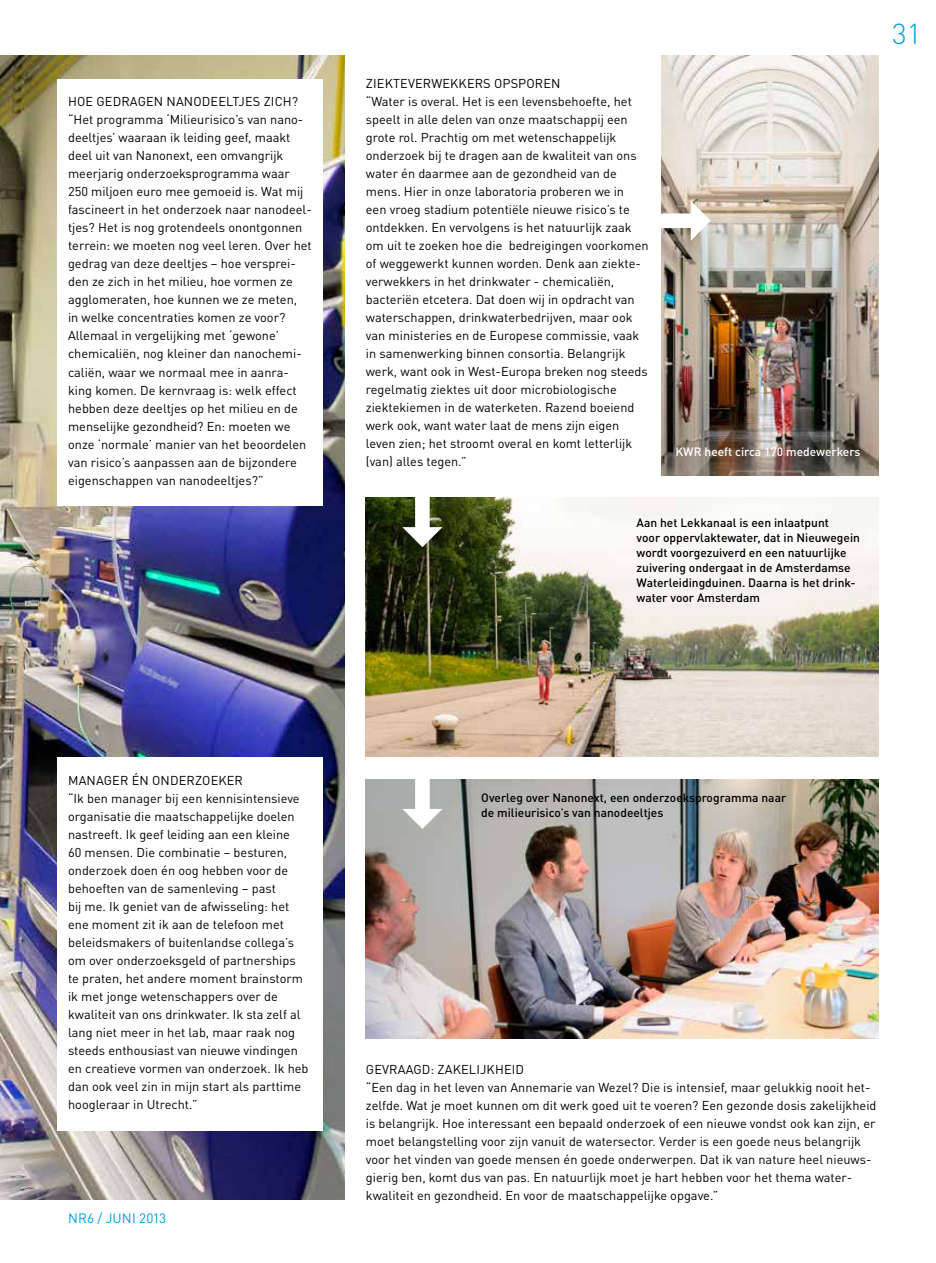
<style>
.page{position:relative;width:936px;height:1263px;background:#fff}
.page>*{position:absolute;margin:0;border:0;box-sizing:border-box;transform-origin:0 0}
.t1{font:300 28.5px "DIN Pro";color:#009ee3}
.t2{font:13.5px "DIN Pro";letter-spacing:.01em;color:#009ee3}
.t3{font:12.75px/18px "DIN Pro";color:#000}
.t4{font:500 12px/15px "DIN Pro";color:#000}
.t5{font:500 12px "DIN Pro";color:#fff}
</style>
<div class="page">
<img style="left:0;top:55px;width:344px;height:1144px">
<img style="left:366px;top:779px;width:512px;height:259px">
<div style="left:57px;top:757px;width:266px;height:374px;background:#fff"></div>
<div style="left:57px;top:79px;width:266px;height:427px;background:#fff"></div>
<img style="left:366px;top:497px;width:512px;height:260px">
<svg style="left:402px;top:497px;width:40px;height:50px"></svg>
<svg style="left:402px;top:779px;width:40px;height:50px"></svg>
<img style="left:661px;top:55px;width:217px;height:420px">
<svg style="left:661px;top:201px;width:49px;height:40px"></svg>
<p class="t3" style="left:68px;top:92px;width:245px">Hoe gedragen nanodeeltjes zich? “Het programma ‘Milieurisico’s van nano&shy;deeltjes’ waaraan ik leiding geef, maakt deel uit van Nanonext, een omvangrijk meerjarig onderzoeksprogramma waar 250 miljoen euro mee gemoeid is. Wat mij fascineert in het onderzoek naar nanodeel&shy;tjes? Het is nog grotendeels onontgonnen terrein: we moeten nog veel leren. Over het gedrag van deze deeltjes – hoe versprei&shy;den ze zich in het milieu, hoe vormen ze agglomeraten, hoe kunnen we ze meten,<br>in welke concentraties komen ze voor?<br>Allemaal in vergelijking met ‘gewone’ chemicaliën, nog kleiner dan nanochemi&shy;caliën, waar we normaal mee in aanra&shy;king komen. De kernvraag is: welk effect hebben deze deeltjes op het milieu en de menselijke gezondheid? En: moeten we onze ‘normale’ manier van het beoordelen van risico’s aanpassen aan de bijzondere eigenschappen van nanodeeltjes?”</p>
<p class="t3" style="left:366px;top:73px;width:284px">Ziekteverwekkers opsporen<br>“Water is overal. H et is een levensbehoefte, het speelt in alle delen van onze maatschappij een grote rol. Prachtig om met wetenschappelijk onderzoek bij te dragen aan de kwaliteit van ons water én daarmee aan de gezondheid van de mens. H ier in onze laboratoria proberen we in<br>een vroeg stadium potentiële nieuwe risico’s te ontdekken. En vervolgens is het natuurlijk zaak om uit te zoeken hoe die bedreigingen voorkomen of weggewerkt kunnen worden. Denk aan ziekte&shy;verwekkers in het drinkwater - chemicaliën, bacteriën etcetera. Dat doen wij in opdracht van waterschappen, drinkwaterbedrijven, maar ook van ministeries en de Europese commissie, vaak in samenwerking binnen consortia. Belangrijk werk, want ook in West-Europa breken nog steeds regelmatig ziektes uit door microbiologische ziektekiemen in de waterketen. Razend boeiend werk ook, want water laat de mens zijn eigen leven zien; het stroomt overal en komt letterlijk (van) alles tegen.”</p>
<p class="t5" style="left:675px;top:442px;width:10px">KWR</p>
<p class="t5" style="left:704px;top:442px;width:157px">heeft circa 170 medewerkers</p>
<p class="t4" style="left:636px;top:514px;width:225px">Aan het Lekkanaal is een inlaatpunt<br>voor oppervlaktewater, dat in N ieuwegein wordt voorgezuiverd en een natuurlijke zuivering ondergaat in de Amsterdamse Waterleidingduinen. Daarna is het drink&shy;water voor Amsterdam</p>
<h1 class="t1" style="left:892px;top:12px;width:31px">31</h1>
<p class="t3" style="left:68px;top:770px;width:242px">Manager én onderzoeker<br>“I k ben manager bij een kennisintensieve organisatie die maatschappelijke doelen nastreeft. I k geef leiding aan een kleine<br>60 mensen. Die combinatie – besturen, onderzoek doen én oog hebben voor de behoeften van de samenleving – past<br>bij me. I k geniet van de afwisseling: het ene moment zit ik aan de telefoon met beleidsmakers of buitenlandse collega’s om over onderzoeksgeld of partnerships te praten, het andere moment brainstorm ik met jonge wetenschappers over de kwaliteit van ons drinkwater. I k sta zelf al lang niet meer in het lab, maar raak nog steeds enthousiast van nieuwe vindingen en creatieve vormen van onderzoek. I k heb dan ook veel zin in mijn start als parttime hoogleraar in Utrecht.”</p>
<p class="t2" style="left:68px;top:1208px;width:100px">nr6 / juni 2013</p>
<p class="t4" style="left:481px;top:789px;width:306px">Overleg over Nanonext, een onderzoeksprogramma naar de milieurisico’s van nanodeeltjes</p>
<p class="t3" style="left:366px;top:1059px;width:512px">Gevraagd: zakelijkheid<br>“Een dag in het leven van Annemarie van Wezel? Die is intensief, maar gelukkig nooit het&shy;zelfde. Wat je moet kunnen om dit werk goed uit te voeren? Een gezonde dosis zakelijkheid is belangrijk. H oe interessant een bepaald onderzoek of een nieuwe vondst ook kan zijn, er moet belangstelling voor zijn vanuit de watersector. Verder is een goede neus belangrijk voor het vinden van goede mensen én goede onderwerpen. Dat ik van nature heel nieuws&shy;gierig ben, komt dus van pas. En natuurlijk moet je hart hebben voor het thema water&shy;kwaliteit en gezondheid. En voor de maatschappelijke opgave.”</p>
</div>
